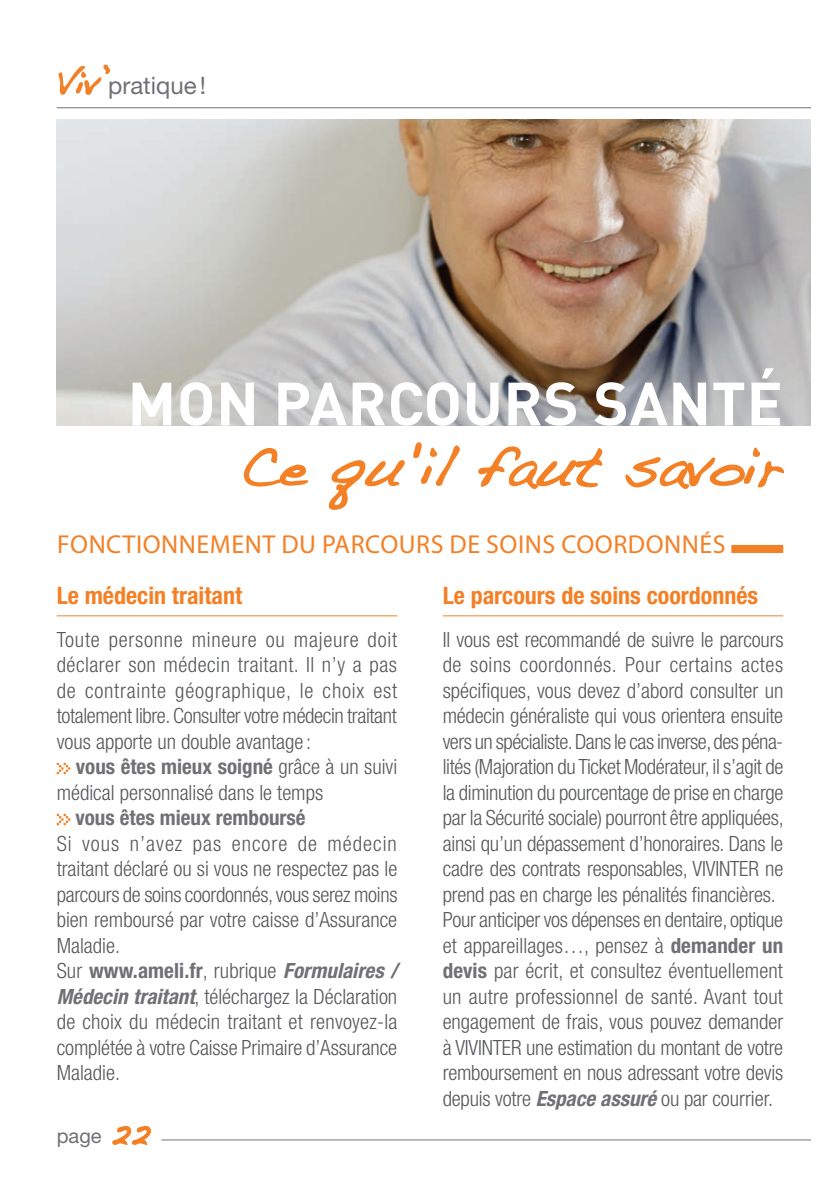
<style>
.page{position:relative;width:840px;height:1191px;background:#fff}
.page>*{position:absolute;margin:0;border:0;box-sizing:border-box;transform-origin:0 0}
.t1{font:700 60px "DIN Pro";letter-spacing:.01em;color:#fff}
.t2{font:48px "Dakota";color:#f48026}
.t3{font:26px "Myriad Pro";letter-spacing:.02em;color:#f48026}
.t4{font:700 condensed 24px "Helvetica Neue LT Std";color:#f48026}
.t5{font:24px "Helvetica Neue LT Std";color:#717074}
.t6{font:300 condensed 21px/25.6px "Helvetica Neue LT Std";letter-spacing:-.01em;color:#57585a}
.t7{font:700 condensed 21px "Helvetica Neue LT Std";color:#717074}
.t8{font:20px "Helvetica Neue LT Std";color:#717074}
.s1{font-family:"Dakota";font-size:28px;color:#f48026}
.s2{font-weight:700;color:#717074}
.s3{font-weight:700;font-style:italic;color:#717074}
.s4{font-family:"Dakota";font-size:32px;color:#f48026}
</style>
<div class="page">
<hr style="left:57px;top:107px;width:782px;height:1px;background:#717074">
<hr style="left:57px;top:1139px;width:782px;height:1px;background:#717074">
<svg style="left:58px;top:64px;width:52px;height:31px"></svg>
<div style="left:45px;top:1126px;width:116px;height:24px;background:#fff"></div>
<svg style="left:112px;top:1126px;width:39px;height:20px"></svg>
<img style="left:57px;top:119px;width:754px;height:306px">
<div style="left:811px;top:57px;width:28px;height:1091px;background:#fff"></div>
<svg style="left:243px;top:448px;width:66px;height:39px"></svg>
<svg style="left:328px;top:460px;width:77px;height:50px"></svg>
<svg style="left:413px;top:442px;width:47px;height:44px"></svg>
<svg style="left:478px;top:446px;width:125px;height:43px"></svg>
<svg style="left:625px;top:447px;width:160px;height:42px"></svg>
<div style="left:731px;top:545px;width:51px;height:8px;background:#f48026"></div>
<hr style="left:57px;top:615px;width:340px;height:1px;background:#f48026">
<svg style="left:57px;top:763px;width:13px;height:11px"></svg>
<svg style="left:57px;top:814px;width:13px;height:11px"></svg>
<hr style="left:442px;top:615px;width:340px;height:1px;background:#f48026">
<p class="t5" style="left:57px;top:71px;width:151px"><span class="s1">Viv’</span>pratique!</p>
<h1 class="t1" style="left:127px;top:363px;width:656px">MON PARCOURS SANTÉ</h1>
<h2 class="t2" style="left:240px;top:437px;width:544px">Ce qu'il faut savoir</h2>
<p class="t3" style="left:57px;top:528px;width:669px">FONCTIONNEMENT DU PARCOURS DE SOINS COORDONNÉS</p>
<p class="t4" style="left:57px;top:581px;width:187px">Le médecin traitant</p>
<p class="t6" style="left:57px;top:626px;width:342px;text-align:justify">Toute personne mineure ou majeure doit déclarer son médecin traitant. Il n’y a pas de contrainte géographique, le choix est totalement libre. Consulter votre médecin traitant vous apporte un double avantage :</p>
<p class="t6" style="left:57px;top:753px;width:342px;text-indent:19px"><span class="s2">vous êtes mieux soigné</span> grâce à un suivi médical personnalisé dans le temps</p>
<p class="t7" style="left:75px;top:805px;width:231px">vous êtes mieux remboursé</p>
<p class="t6" style="left:57px;top:830px;width:342px">Si vous n’avez pas encore de médecin traitant déclaré ou si vous ne respectez pas le parcours de soins coordonnés, vous serez moins bien remboursé par votre caisse d’Assurance Maladie.<br>Sur <span class="s2">www.ameli.fr</span>, rubrique <span class="s3">Formulaires / Médecin traitant</span>, téléchargez la Déclaration de choix du médecin traitant et renvoyez-la complétée à votre Caisse Primaire d’Assurance Maladie.</p>
<p class="t4" style="left:442px;top:581px;width:317px">Le parcours de soins coordonnés</p>
<p class="t6" style="left:442px;top:626px;width:342px">Il vous est recommandé de suivre le parcours de soins coordonnés. Pour certains actes spécifiques, vous devez d’abord consulter un médecin généraliste qui vous orientera ensuite vers un spécialiste. Dans le cas inverse, des péna&shy;lités (Majoration du Ticket Modérateur, il s’agit de la diminution du pourcentage de prise en charge par la Sécurité sociale) pourront être appliquées, ainsi qu’un dépassement d’honoraires. Dans le cadre des contrats responsables, VIVINTER ne prend pas en charge les pénalités financières.<br>Pour anticiper vos dépenses en dentaire, optique et appareillages…, pensez à <span class="s2">demander un devis</span> par écrit, et consultez éventuellement un autre professionnel de santé. Avant tout engagement de frais, vous pouvez demander à VIVINTER une estimation du montant de votre remboursement en nous adressant votre devis depuis votre <span class="s3">Espace assuré</span> ou par courrier.</p>
<p class="t8" style="left:57px;top:1124px;width:95px">page <span class="s4">22</span></p>
</div>
